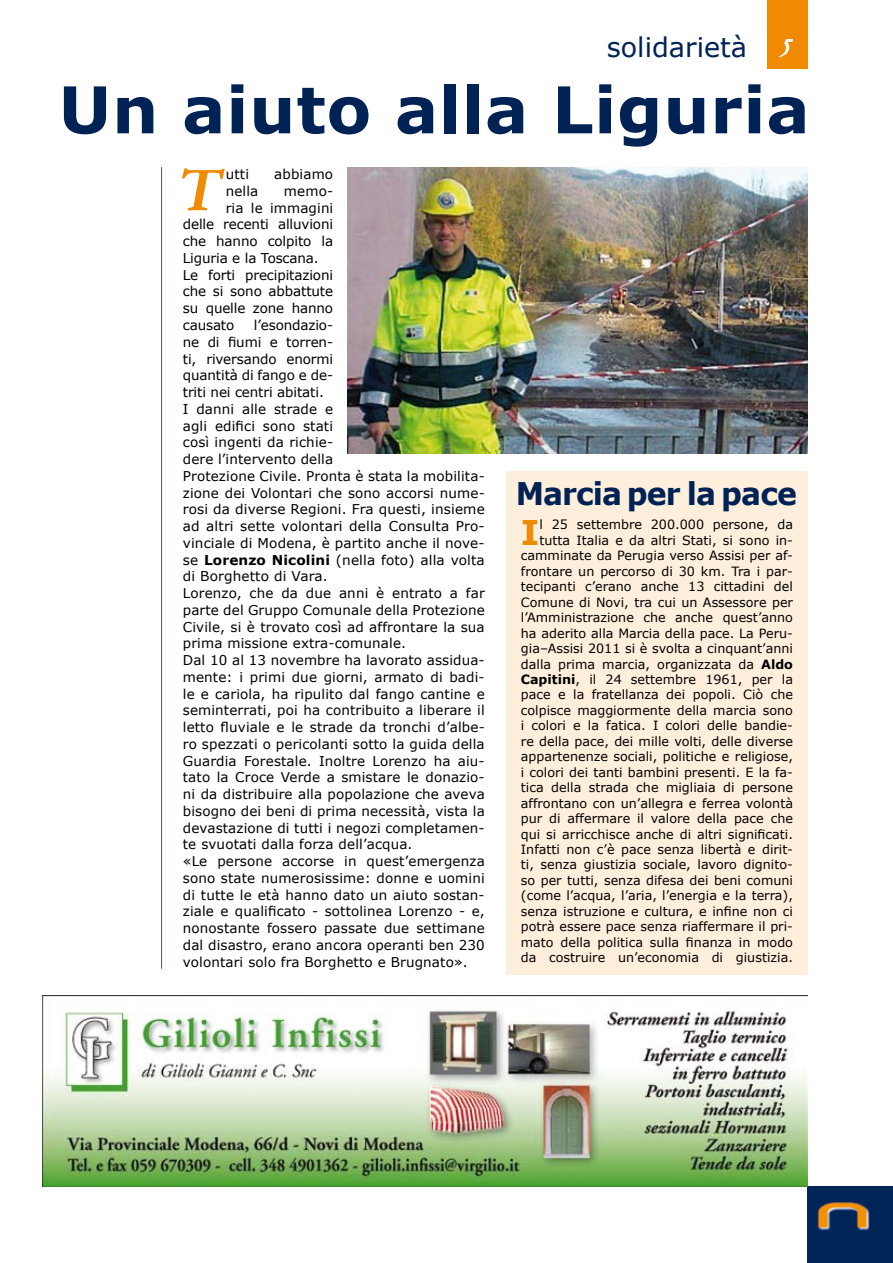
<style>
.page{position:relative;width:893px;height:1263px;background:#fff}
.page>*{position:absolute;margin:0;border:0;box-sizing:border-box;transform-origin:0 0}
.t1{font:700 64.5px "Verdana";letter-spacing:.01em;color:#025}
.t2{font:italic 700 64.5px "Garamond";color:#f08a00}
.t3{font:700 34.05px "Verdana";color:#f08a00}
.t4{font:700 31.2px "Verdana";letter-spacing:-.03em;color:#025;scale:.96 1}
.t5{font:27px "Verdana";color:#025}
.t6{font:13.5px/16.8px "Verdana";letter-spacing:.01em;color:#000}
.t7{font:13.5px "Verdana";letter-spacing:-.01em;color:#000}
.t8{font:12.75px/15.5px "Verdana";color:#000;text-align:right}
.s1{font-weight:700}
</style>
<div class="page">
<div style="left:767px;top:0;width:41px;height:68px;background:#f08a00"></div>
<img style="left:808px;top:1186px;width:85px;height:77px">
<div style="left:506px;top:471px;width:302px;height:504px;background:#feefdd"></div>
<svg style="left:779px;top:39px;width:14px;height:18px"></svg>
<hr style="left:161px;top:167px;width:1px;height:802px;background:#4b5683">
<img style="left:348px;top:167px;width:460px;height:287px">
<img style="left:43px;top:995px;width:765px;height:191px">
<h3 class="t5" style="left:607px;top:30px;width:142px">solidarietà</h3>
<h1 class="t1" style="left:59px;top:69px;width:753px">Un aiuto alla Liguria</h1>
<h1 class="t2" style="left:177px;top:145px;width:44px">T</h1>
<p class="t6" style="left:226px;top:165px;width:25px">utti</p>
<p class="t6" style="left:274px;top:165px;width:60px">abbiamo</p>
<p class="t6" style="left:226px;top:182px;width:34px">nella</p>
<p class="t6" style="left:284px;top:182px;width:51px">memo-</p>
<p class="t6" style="left:226px;top:199px;width:109px">ria le immagini</p>
<p class="t7" style="left:183px;top:216px;width:152px">delle recenti alluvioni</p>
<p class="t7" style="left:183px;top:233px;width:152px">che hanno colpito la</p>
<p class="t7" style="left:183px;top:249px;width:137px">Liguria e la Toscana.</p>
<p class="t7" style="left:183px;top:266px;width:152px">Le forti precipitazioni</p>
<p class="t7" style="left:183px;top:283px;width:152px">che si sono abbattute</p>
<p class="t7" style="left:183px;top:300px;width:152px">su quelle zone hanno</p>
<p class="t7" style="left:183px;top:316px;width:53px">causato</p>
<p class="t6" style="left:183px;top:316px;width:303px;text-indent:71px">l’esondazio-<br>ne di fiumi e torren-<br>ti, riversando enormi<br>quantità di fango e de-<br>triti nei centri abitati.<br>I danni alle strade e<br>agli edifici sono stati<br>così ingenti da richie-<br>dere l’intervento della<br>Protezione Civile. Pronta è stata la mobilita&shy;zione dei Volontari che sono accorsi nume&shy;rosi da diverse Regioni. Fra questi, insieme ad altri sette volontari della Consulta Pro&shy;vinciale di Modena, è partito anche il nove&shy;se <span class="s1">Lorenzo Nicolini</span> (nella foto) alla volta di Borghetto di Vara.<br>Lorenzo, che da due anni è entrato a far parte del Gruppo Comunale della Protezione Civile, si è trovato così ad affrontare la sua prima missione extra-comunale.<br>Dal 10 al 13 novembre ha lavorato assidua&shy;mente: i primi due giorni, armato di badi&shy;le e cariola, ha ripulito dal fango cantine e seminterrati, poi ha contribuito a liberare il letto fluviale e le strade da tronchi d’albe&shy;ro spezzati o pericolanti sotto la guida della Guardia Forestale. Inoltre Lorenzo ha aiu&shy;tato la Croce Verde a smistare le donazio&shy;ni da distribuire alla popolazione che aveva bisogno dei beni di prima necessità, vista la devastazione di tutti i negozi completamen&shy;te svuotati dalla forza dell’acqua.<br>«Le persone accorse in quest’emergenza sono state numerosissime: donne e uomini di tutte le età hanno dato un aiuto sostan&shy;ziale e qualificato - sottolinea Lorenzo - e, nonostante fossero passate due settimane dal disastro, erano ancora operanti ben 230 volontari solo fra Borghetto e Brugnato».</p>
<h3 class="t4" style="left:516px;top:473px;width:294px">Marcia per la pace</h3>
<h2 class="t3" style="left:521px;top:511px;width:20px">I</h2>
<p class="t8" style="left:521px;top:517px;width:274px">l 25 settembre 200.000 persone, da tutta Italia e da altri Stati, si sono in&shy;camminate da Perugia verso Assisi per af&shy;frontare un percorso di 30 km. Tra i par&shy;tecipanti c’erano anche 13 cittadini del Comune di Novi, tra cui un Assessore per l’Amministrazione che anche quest’anno ha aderito alla Marcia della pace. La Peru&shy;gia–Assisi 2011 si è svolta a cinquant’anni dalla prima marcia, organizzata da <span class="s1">Aldo Capitini</span>, il 24 settembre 1961, per la pace e la fratellanza dei popoli. Ciò che colpisce maggiormente della marcia sono i colori e la fatica. I colori delle bandie&shy;re della pace, dei mille volti, delle diverse appartenenze sociali, politiche e religiose, i colori dei tanti bambini presenti. E la fa&shy;tica della strada che migliaia di persone affrontano con un’allegra e ferrea volontà pur di affermare il valore della pace che qui si arricchisce anche di altri significati.<br>Infatti non c’è pace senza libertà e dirit&shy;ti, senza giustizia sociale, lavoro dignito&shy;so per tutti, senza difesa dei beni comuni (come l’acqua, l’aria, l’energia e la terra), senza istruzione e cultura, e infine non ci potrà essere pace senza riaffermare il pri&shy;mato della politica sulla finanza in modo da costruire un’economia di giustizia.</p>
</div>
